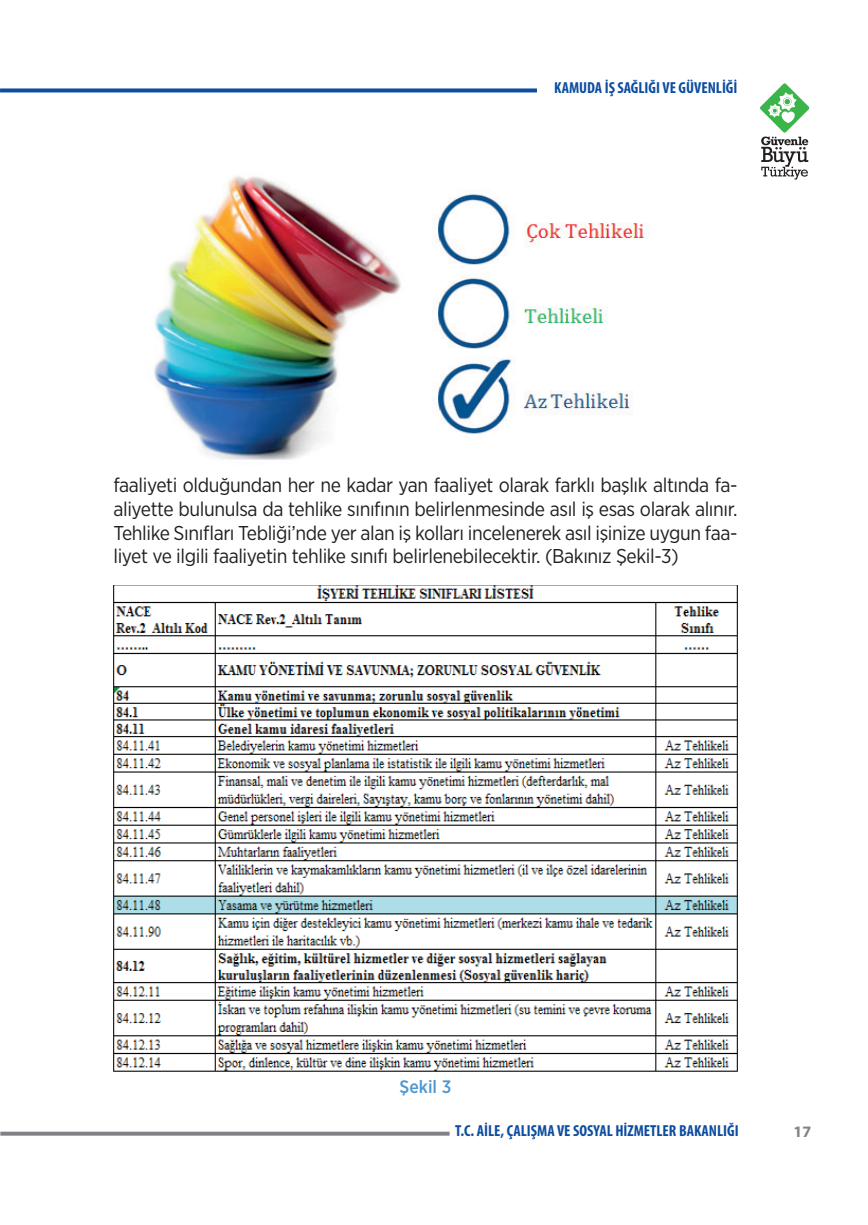
<style>
.page{position:relative;width:868px;height:1225px;background:#fff}
.page>*{position:absolute;margin:0;border:0;box-sizing:border-box;transform-origin:0 0}
.t1{font:20px/23.6px "Gotham Narrow";letter-spacing:-.02em;color:#231f20;text-align:justify}
.t2{font:500 18px "Gotham Narrow";color:#4f98d2}
.t3{font:700 condensed 16px "Myriad Pro";color:#0d4da1}
.t4{font:700 16px "Myriad Pro";color:#808285}
</style>
<div class="page">
<svg style="left:0;top:88px;width:537px;height:4px;background:#2961ab"></svg>
<svg style="left:0;top:1131px;width:449px;height:4px;background:#959699"></svg>
<svg style="left:760px;top:83px;width:49px;height:96px"></svg>
<img style="left:113px;top:585px;width:624px;height:486px">
<img style="left:154px;top:176px;width:495px;height:284px">
<p class="t3" style="left:554px;top:78px;width:185px">KAMUDA İŞ SAĞLIĞI VE GÜVENLİĞİ</p>
<p class="t1" style="left:113px;top:473px;width:625px">faaliyeti olduğundan her ne kadar yan faaliyet olarak farklı başlık altında fa&shy;aliyette bulunulsa da tehlike sınıfının belirlenmesinde asıl iş esas olarak alınır.<br>Tehlike Sınıfları Tebliği’nde yer alan iş kolları incelenerek asıl işinize uygun faa&shy;liyet ve ilgili faaliyetin tehlike sınıfı belirlenebilecektir. (Bakınız Şekil-3)</p>
<p class="t2" style="left:399px;top:1075px;width:53px">Şekil 3</p>
<p class="t3" style="left:455px;top:1120px;width:285px">T.C. AİLE, ÇALIŞMA VE SOSYAL HİZMETLER BAKANLIĞI</p>
<p class="t4" style="left:793px;top:1121px;width:19px">17</p>
</div>
